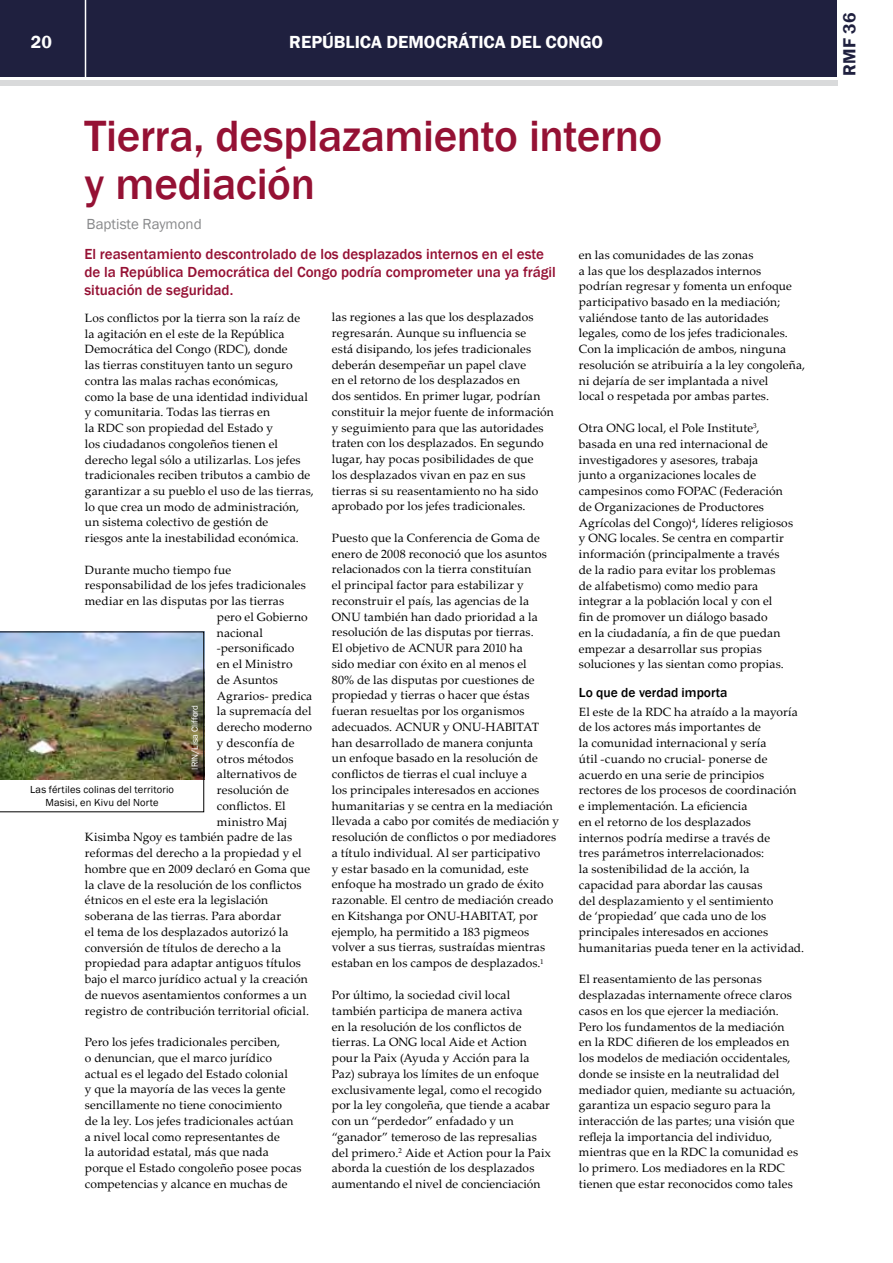
<style>
.page{position:relative;width:893px;height:1263px;background:#fff}
.page>*{position:absolute;margin:0;border:0;box-sizing:border-box;transform-origin:0 0}
.t1{font:500 45px/48px "Franklin Gothic";letter-spacing:-.01em;color:#951134}
.t2{font:600 18px "Franklin Gothic";color:#fff}
.t3{font:600 18px "Franklin Gothic";color:#1f203f}
.t4{font:500 15px/18px "Franklin Gothic";color:#951134}
.t5{font:15px "Franklin Gothic";color:#87888a}
.t6{font:500 13.5px "Franklin Gothic";color:#000}
.t7{font:12px/15.8px "Palatino Linotype";letter-spacing:.01em;color:#000}
.t8{font:10.5px/12.6px "Franklin Gothic";letter-spacing:.015em;color:#000;text-align:center}
.t9{font:9px "Franklin Gothic";color:#fff}
</style>
<div class="page">
<div style="left:0;top:0;width:836px;height:77px;background:#1f203f"></div>
<div style="left:0;top:80px;width:837px;height:5px;background:#d9dadb"></div>
<hr style="left:85px;top:0;width:1px;height:78px;background:#fff">
<img style="left:0;top:631px;width:204px;height:181px">
<h2 class="t2" style="left:31px;top:31px;width:23px">20</h2>
<h2 class="t2" style="left:289px;top:31px;width:315px">REPÚBLICA DEMOCRÁTICA DEL CONGO</h2>
<h1 class="t1" style="left:85px;top:112px;width:579px">Tierra, desplazamiento interno y mediación</h1>
<p class="t5" style="left:87px;top:215px;width:117px">Baptiste Raymond</p>
<p class="t4" style="left:85px;top:245px;width:473px">El reasentamiento descontrolado de los desplazados internos en el este de la República Democrática del Congo podría comprometer una ya frágil situación de seguridad.</p>
<p class="t7" style="left:85px;top:309px;width:230px">Los conflictos por la tierra son la raíz de<br>la agitación en el este de la República Democrática del Congo (RDC), donde<br>las tierras constituyen tanto un seguro contra las malas rachas económicas,<br>como la base de una identidad individual y comunitaria. Todas las tierras en<br>la RDC son propiedad del Estado y<br>los ciudadanos congoleños tienen el derecho legal sólo a utilizarlas. Los jefes tradicionales reciben tributos a cambio de garantizar a su pueblo el uso de las tierras, lo que crea un modo de administración, un sistema colectivo de gestión de<br>riesgos ante la inestabilidad económica.</p>
<p class="t7" style="left:85px;top:561px;width:148px">Durante mucho tiempo fue</p>
<p class="t7" style="left:85px;top:577px;width:222px">responsabilidad de los jefes tradicionales</p>
<p class="t7" style="left:85px;top:593px;width:201px">mediar en las disputas por las tierras</p>
<p class="t7" style="left:217px;top:608px;width:92px">pero el Gobierno</p>
<p class="t7" style="left:217px;top:624px;width:47px">nacional</p>
<p class="t7" style="left:217px;top:640px;width:79px">-personificado</p>
<p class="t7" style="left:217px;top:656px;width:77px">en el Ministro</p>
<p class="t7" style="left:217px;top:671px;width:63px">de Asuntos</p>
<p class="t7" style="left:217px;top:687px;width:97px">Agrarios- predica</p>
<p class="t7" style="left:217px;top:703px;width:96px">la supremacía del</p>
<p class="t7" style="left:217px;top:719px;width:97px">derecho moderno</p>
<p class="t7" style="left:217px;top:734px;width:79px">y desconfía de</p>
<p class="t7" style="left:217px;top:750px;width:78px">otros métodos</p>
<p class="t7" style="left:217px;top:766px;width:81px">alternativos de</p>
<p class="t7" style="left:217px;top:782px;width:73px">resolución de</p>
<p class="t7" style="left:217px;top:797px;width:70px">conflictos. El</p>
<p class="t7" style="left:217px;top:813px;width:71px">ministro Maj</p>
<p class="t7" style="left:85px;top:829px;width:209px">Kisimba Ngoy es también padre de las</p>
<p class="t7" style="left:85px;top:845px;width:218px">reformas del derecho a la propiedad y el</p>
<p class="t7" style="left:85px;top:860px;width:227px">hombre que en 2009 declaró en Goma que</p>
<p class="t7" style="left:85px;top:876px;width:218px">la clave de la resolución de los conflictos</p>
<p class="t7" style="left:85px;top:892px;width:185px">étnicos en el este era la legislación</p>
<p class="t7" style="left:85px;top:908px;width:198px">soberana de las tierras. Para abordar</p>
<p class="t7" style="left:85px;top:923px;width:205px">el tema de los desplazados autorizó la</p>
<p class="t7" style="left:85px;top:939px;width:198px">conversión de títulos de derecho a la</p>
<p class="t7" style="left:85px;top:955px;width:217px">propiedad para adaptar antiguos títulos</p>
<p class="t7" style="left:85px;top:971px;width:224px">bajo el marco jurídico actual y la creación</p>
<p class="t7" style="left:85px;top:986px;width:223px">de nuevos asentamientos conformes a un</p>
<p class="t7" style="left:85px;top:1002px;width:226px">registro de contribución territorial oficial.</p>
<p class="t7" style="left:85px;top:1034px;width:218px">Pero los jefes tradicionales perciben,<br>o denuncian, que el marco jurídico actual es el legado del Estado colonial<br>y que la mayoría de las veces la gente sencillamente no tiene conocimiento<br>de la ley. Los jefes tradicionales actúan a nivel local como representantes de<br>la autoridad estatal, más que nada porque el Estado congoleño posee pocas competencias y alcance en muchas de</p>
<p class="t9" style="left:189px;top:770px;width:66px;rotate:-90deg">IRIN/Lisa Clifford</p>
<p class="t8" style="left:30px;top:784px;width:145px">Las fértiles colinas del territorio<br>Masisi, en Kivu del Norte</p>
<p class="t7" style="left:332px;top:309px;width:223px">las regiones a las que los desplazados regresarán. Aunque su influencia se<br>está disipando, los jefes tradicionales deberán desempeñar un papel clave<br>en el retorno de los desplazados en<br>dos sentidos. En primer lugar, podrían constituir la mejor fuente de información y seguimiento para que las autoridades traten con los desplazados. En segundo lugar, hay pocas posibilidades de que<br>los desplazados vivan en paz en sus tierras si su reasentamiento no ha sido aprobado por los jefes tradicionales.</p>
<p class="t7" style="left:332px;top:529px;width:229px">Puesto que la Conferencia de Goma de enero de 2008 reconoció que los asuntos relacionados con la tierra constituían<br>el principal factor para estabilizar y reconstruir el país, las agencias de la ONU también han dado prioridad a la resolución de las disputas por tierras.<br>El objetivo de ACNUR para 2010 ha<br>sido mediar con éxito en al menos el<br>80% de las disputas por cuestiones de propiedad y tierras o hacer que éstas fueran resueltas por los organismos adecuados. ACNUR y ONU-HABITAT han desarrollado de manera conjunta<br>un enfoque basado en la resolución de conflictos de tierras el cual incluye a<br>los principales interesados en acciones humanitarias y se centra en la mediación llevada a cabo por comités de mediación y resolución de conflictos o por mediadores a título individual. Al ser participativo<br>y estar basado en la comunidad, este enfoque ha mostrado un grado de éxito razonable. El centro de mediación creado en Kitshanga por ONU-HABITAT, por ejemplo, ha permitido a 183 pigmeos volver a sus tierras, sustraídas mientras estaban en los campos de desplazados.<sup>1</sup></p>
<p class="t7" style="left:332px;top:987px;width:221px">Por último, la sociedad civil local también participa de manera activa<br>en la resolución de los conflictos de tierras. La ONG local Aide et Action pour la Paix (Ayuda y Acción para la Paz) subraya los límites de un enfoque exclusivamente legal, como el recogido por la ley congoleña, que tiende a acabar con un “perdedor” enfadado y un “ganador” temeroso de las represalias del primero.<sup>2</sup> Aide et Action pour la Paix aborda la cuestión de los desplazados aumentando el nivel de concienciación</p>
<p class="t7" style="left:579px;top:246px;width:228px">en las comunidades de las zonas<br>a las que los desplazados internos podrían regresar y fomenta un enfoque participativo basado en la mediación; valiéndose tanto de las autoridades legales, como de los jefes tradicionales.<br>Con la implicación de ambos, ninguna resolución se atribuiría a la ley congoleña, ni dejaría de ser implantada a nivel<br>local o respetada por ambas partes.</p>
<p class="t7" style="left:579px;top:420px;width:216px">Otra ONG local, el Pole Institute<sup>3</sup>, basada en una red internacional de investigadores y asesores, trabaja<br>junto a organizaciones locales de campesinos como FOPAC (Federación de Organizaciones de Productores Agrícolas del Congo)<sup>4</sup>, líderes religiosos y ONG locales. Se centra en compartir información (principalmente a través de la radio para evitar los problemas<br>de alfabetismo) como medio para integrar a la población local y con el<br>fin de promover un diálogo basado<br>en la ciudadanía, a fin de que puedan empezar a desarrollar sus propias soluciones y las sientan como propias.</p>
<p class="t6" style="left:579px;top:684px;width:150px">Lo que de verdad importa</p>
<p class="t7" style="left:579px;top:703px;width:227px">El este de la RDC ha atraído a la mayoría de los actores más importantes de<br>la comunidad internacional y sería<br>útil -cuando no crucial- ponerse de acuerdo en una serie de principios rectores de los procesos de coordinación e implementación. La eficiencia<br>en el retorno de los desplazados<br>internos podría medirse a través de<br>tres parámetros interrelacionados:<br>la sostenibilidad de la acción, la capacidad para abordar las causas<br>del desplazamiento y el sentimiento<br>de ‘propiedad’ que cada uno de los principales interesados en acciones humanitarias pueda tener en la actividad.</p>
<p class="t7" style="left:579px;top:971px;width:221px">El reasentamiento de las personas desplazadas internamente ofrece claros casos en los que ejercer la mediación.<br>Pero los fundamentos de la mediación en la RDC difieren de los empleados en los modelos de mediación occidentales, donde se insiste en la neutralidad del mediador quien, mediante su actuación, garantiza un espacio seguro para la interacción de las partes; una visión que refleja la importancia del individuo, mientras que en la RDC la comunidad es lo primero. Los mediadores en la RDC tienen que estar reconocidos como tales</p>
<h2 class="t3" style="left:838px;top:76px;width:64px;rotate:-90deg">RMF 36</h2>
</div>
